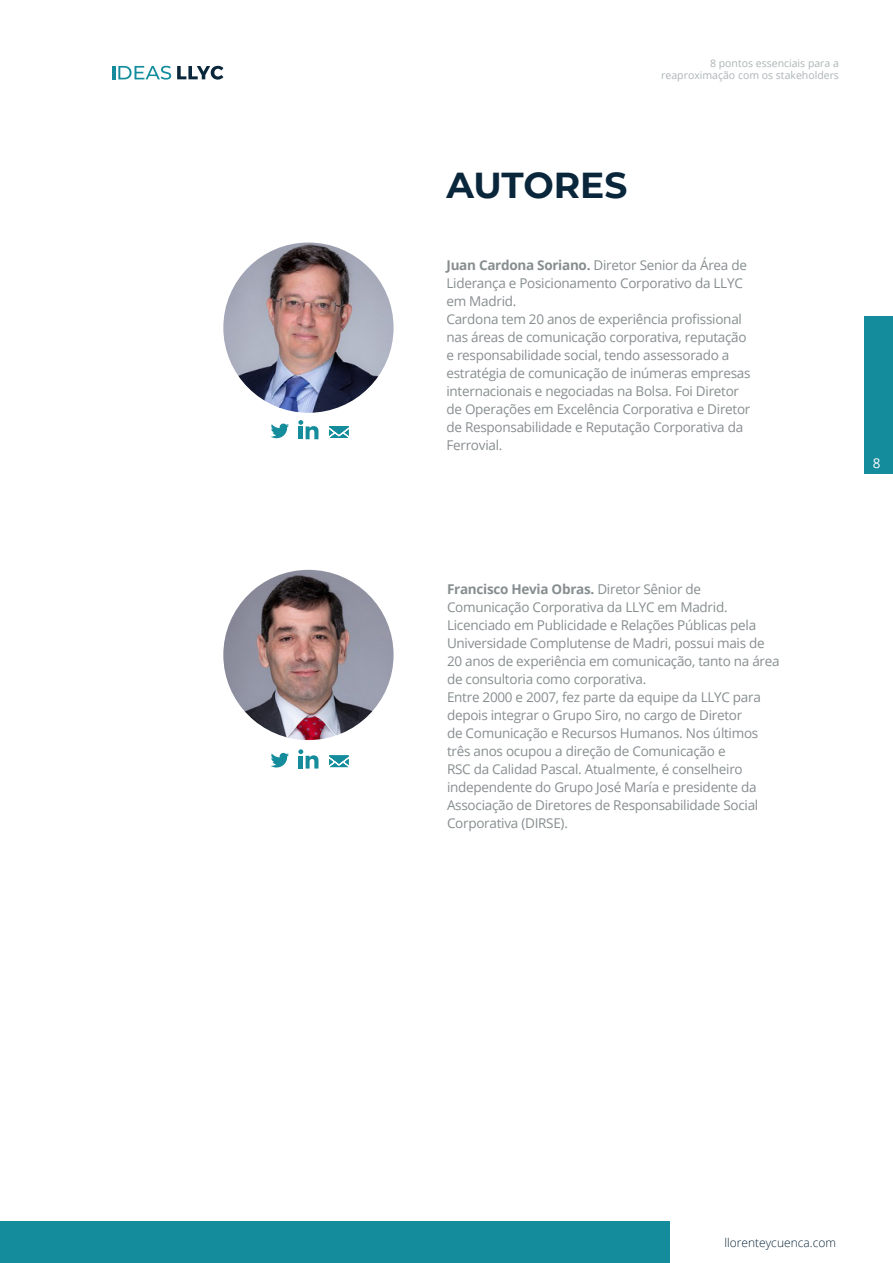
<style>
.page{position:relative;width:893px;height:1263px;background:#fff}
.page>*{position:absolute;margin:0;border:0;box-sizing:border-box;transform-origin:0 0}
.Texto_de_corrido___C{font:700 36px "Montserrat";letter-spacing:-.005em;color:#0a263b}
.Texto_Nombre_y_Apell{font:13.5px/18px "Open Sans";letter-spacing:-.02em;color:#878e90}
.t1{font:13.5px "Open Sans";color:#fff}
.t2{font:300 12px "Open Sans";color:#0a263b}
.t3{font:10.5px/12px "Open Sans";color:#acb4b6;text-align:right}
.s1{font-weight:700}
</style>
<div class="page">
<svg style="left:112px;top:66px;width:59px;height:14px"></svg>
<svg style="left:177px;top:66px;width:46px;height:14px"></svg>
<div style="left:864px;top:316px;width:29px;height:158px;background:#148c9c"></div>
<div style="left:0;top:1221px;width:669px;height:42px;background:#148c9c"></div>
<img style="left:223px;top:243px;width:171px;height:170px;border-radius:85px">
<svg style="left:329px;top:426px;width:20px;height:12px"></svg>
<svg style="left:271px;top:424px;width:18px;height:14px"></svg>
<svg style="left:298px;top:420px;width:20px;height:19px"></svg>
<img style="left:223px;top:570px;width:171px;height:170px;border-radius:85px">
<svg style="left:329px;top:755px;width:20px;height:13px"></svg>
<svg style="left:271px;top:753px;width:18px;height:14px"></svg>
<svg style="left:298px;top:749px;width:20px;height:19px"></svg>
<p class="t3" style="left:661px;top:57px;width:179px">8 pontos essenciais para a reaproximação com os stakeholders</p>
<p class="Texto_de_corrido___C" style="left:446px;top:159px;width:182px">AUTORES</p>
<p class="Texto_Nombre_y_Apell" style="left:446px;top:256px;width:302px"><span class="s1">Juan Cardona Soriano.</span> Diretor Senior da Área de<br>Liderança e Posicionamento Corporativo da LLYC</p>
<p class="Texto_Nombre_y_Apell" style="left:446px;top:292px;width:71px">em Madrid.</p>
<p class="Texto_Nombre_y_Apell" style="left:446px;top:310px;width:306px">Cardona tem 20 anos de experiência profissional nas áreas de comunicação corporativa, reputação e responsabilidade social, tendo assessorado a estratégia de comunicação de inúmeras empresas internacionais e negociadas na Bolsa. Foi Diretor de Operações em Excelência Corporativa e Diretor de Responsabilidade e Reputação Corporativa da Ferrovial.</p>
<p class="t1" style="left:873px;top:454px;width:9px">8</p>
<p class="Texto_Nombre_y_Apell" style="left:447px;top:580px;width:282px"><span class="s1">Francisco Hevia Obras.</span> Diretor Sênior de<br>Comunicação Corporativa da LLYC em Madrid.</p>
<p class="Texto_Nombre_y_Apell" style="left:447px;top:616px;width:334px">Licenciado em Publicidade e Relações Públicas pela Universidade Complutense de Madri, possui mais de 20 anos de experiência em comunicação, tanto na área de consultoria como corporativa.</p>
<p class="Texto_Nombre_y_Apell" style="left:447px;top:688px;width:315px">Entre 2000 e 2007, fez parte da equipe da LLYC para depois integrar o Grupo Siro, no cargo de Diretor de Comunicação e Recursos Humanos. Nos últimos três anos ocupou a direção de Comunicação e<br>RSC da Calidad Pascal. Atualmente, é conselheiro independente do Grupo José María e presidente da Associação de Diretores de Responsabilidade Social Corporativa (DIRSE).</p>
<p class="t2" style="left:724px;top:1234px;width:113px">llorenteycuenca.com</p>
</div>
